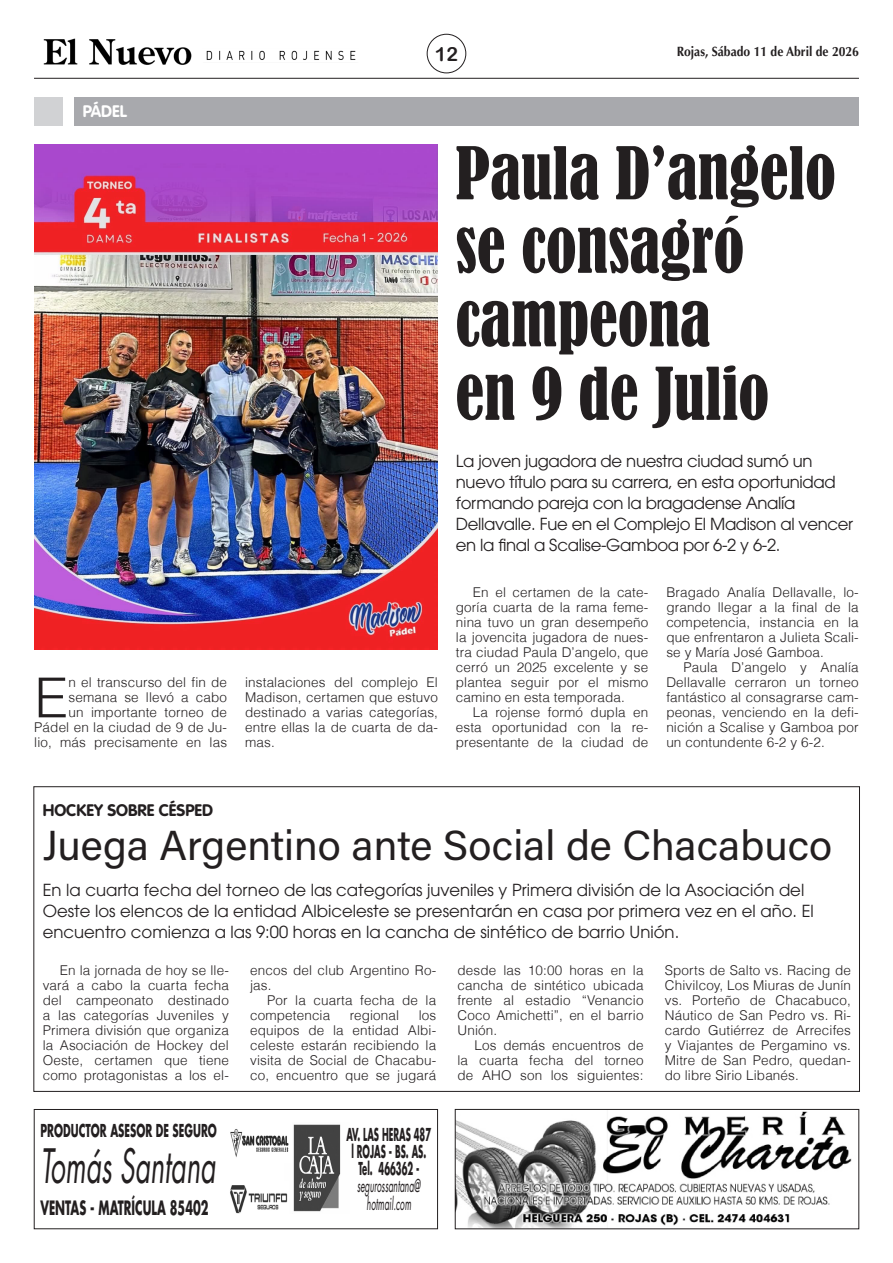
<style>
.page{position:relative;width:893px;height:1263px;background:#fff}
.page>*{position:absolute;margin:0;border:0;box-sizing:border-box;transform-origin:0 0}
.TITULO_REVISTA{font:condensed 67.5px/73.5px "Bernard";color:#231f20;scale:.95 1}
.TEXTO_REVISTA{font:300 55.2px "Helvetica";color:#231f20}
.pie_de_foto{font:italic 46.05px "Futura Std";color:#231f20;scale:.58 1}
.TITULO_SEC_REVISTA{font:42px "Acumin Variable Concept";letter-spacing:.02em;color:#231f20}
.VOLANTA_REVISTA{font:19.5px "Arial Rounded MT Bold";color:#231f20}
.pie_de_foto-2{font:700 19.35px "Futura Std";color:#231f20;scale:.59 1}
.pie_de_foto-3{font:italic 17.4px/17.2px "Futura Std";color:#231f20;text-align:center;scale:.49 1}
.pie_de_foto-4{font:700 17.4px/17.2px "Futura Std";color:#231f20;scale:.49 1}
.pie_de_foto-5{font:700 17.4px "Futura Std";color:#231f20;scale:.59 1}
.BAJADA_REVISTA{font:16.5px/21px "ITC Avant Garde Std";color:#231f20}
.BAJADA_REVISTA-2{font:16.5px/21px "ITC Avant Garde Std";letter-spacing:-.02em;color:#231f20}
.VOLANTA_REVISTA-2{font:700 16.5px "VAG Rounded Std";color:#231f20}
.VOLANTA_REVISTA-3{font:700 16.5px "VAG Rounded Std";color:#fff}
.TEXTO_REVISTA-2{font:300 13.5px/15px "Helvetica";letter-spacing:.01em;color:#231f20;text-align:justify}
.t1{font:700 13.5px "Optima LT Std";color:#231f20;scale:.9 1}
.s1{font-weight:700;font-style:normal}
</style>
<div class="page">
<img style="left:43px;top:38px;width:149px;height:27px">
<img style="left:198px;top:49px;width:166px;height:13px;border-radius:7px">
<hr style="left:34px;top:78px;width:825px;height:1px;background:#231f20">
<div style="left:427px;top:34px;width:39px;height:39px;border:1px solid #231f20;border-radius:50%"></div>
<div style="left:74px;top:97px;width:785px;height:28px;background:#a8a9ad"></div>
<div style="left:34px;top:97px;width:28px;height:28px;background:#d1d2d4"></div>
<img style="left:293px;top:1124px;width:48px;height:88px">
<img style="left:230px;top:1129px;width:59px;height:28px">
<img style="left:230px;top:1185px;width:58px;height:29px">
<div style="left:34px;top:1109px;width:404px;height:120px;border:1px solid #231f20"></div>
<img style="left:457px;top:1111px;width:395px;height:116px">
<div style="left:455px;top:1109px;width:404px;height:120px;border:1px solid #231f20"></div>
<img style="left:34px;top:145px;width:404px;height:504px">
<p class="VOLANTA_REVISTA-3" style="left:83px;top:102px;width:46px">PÁDEL</p>
<p class="VOLANTA_REVISTA" style="left:435px;top:43px;width:25px">12</p>
<p class="t1" style="left:677px;top:43px;width:204px">Rojas, Sábado 11 de Abril de 2026</p>
<p class="TITULO_REVISTA" style="left:455px;top:138px;width:402px">Paula D’angelo se consagró campeona</p>
<p class="TITULO_REVISTA" style="left:455px;top:358px;width:332px">en 9 de Julio</p>
<p class="BAJADA_REVISTA-2" style="left:456px;top:450px;width:399px">La joven jugadora de nuestra ciudad sumó un nuevo título para su carrera, en esta oportunidad formando pareja con la bragadense Analía Dellavalle. Fue en el Complejo El Madison al vencer en la final a Scalise-Gamboa por 6-2 y 6-2.</p>
<p class="TEXTO_REVISTA-2" style="left:34px;top:675px;width:194px;text-align:right">n el transcurso del fin de semana se llevó a cabo<br>un importante torneo de<br>Pádel en la ciudad de 9 de Ju&shy;lio, más precisamente en las</p>
<p class="TEXTO_REVISTA-2" style="left:245px;top:675px;width:194px">instalaciones del complejo El Madison, certamen que estuvo destinado a varias categorías, entre ellas la de cuarta de da&shy;mas.</p>
<p class="TEXTO_REVISTA" style="left:34px;top:663px;width:35px">E</p>
<p class="TEXTO_REVISTA-2" style="left:456px;top:584px;width:194px;text-indent:17px">En el certamen de la cate&shy;goría cuarta de la rama feme&shy;nina tuvo un gran desempeño la jovencita jugadora de nues&shy;tra ciudad Paula D’angelo, que cerró un 2025 excelente y se plantea seguir por el mismo camino en esta temporada.</p>
<p class="TEXTO_REVISTA-2" style="left:456px;top:704px;width:194px;text-indent:17px">La rojense formó dupla en esta oportunidad con la re&shy;presentante de la ciudad de</p>
<p class="TEXTO_REVISTA-2" style="left:666px;top:584px;width:194px">Bragado Analía Dellavalle, lo&shy;grando llegar a la final de la competencia, instancia en la que enfrentaron a Julieta Scali&shy;se y María José Gamboa.</p>
<p class="TEXTO_REVISTA-2" style="left:666px;top:659px;width:194px;text-indent:17px">Paula D’angelo y Analía Dellavalle cerraron un torneo fantástico al consagrarse cam&shy;peonas, venciendo en la defi&shy;nición a Scalise y Gamboa por un contundente 6-2 y 6-2.</p>
<p class="VOLANTA_REVISTA-2" style="left:43px;top:800px;width:172px">HOCKEY SOBRE CÉSPED</p>
<p class="TITULO_SEC_REVISTA" style="left:43px;top:817px;width:790px">Juega Argentino ante Social de Chacabuco</p>
<p class="BAJADA_REVISTA" style="left:43px;top:879px;width:773px">En la cuarta fecha del torneo de las categorías juveniles y Primera división de la Asociación del<br>Oeste los elencos de la entidad Albiceleste se presentarán en casa por primera vez en el año. El encuentro comienza a las 9:00 horas en la cancha de sintético de barrio Unión.</p>
<p class="TEXTO_REVISTA-2" style="left:43px;top:963px;width:188px;text-indent:17px">En la jornada de hoy se lle&shy;vará a cabo la cuarta fecha del campeonato destinado a las categorías Juveniles y Primera división que organiza la Asociación de Hockey del Oeste, certamen que tiene como protagonistas a los el-</p>
<p class="TEXTO_REVISTA-2" style="left:250px;top:963px;width:188px">encos del club Argentino Ro&shy;jas.</p>
<p class="TEXTO_REVISTA-2" style="left:250px;top:993px;width:188px;text-indent:17px">Por la cuarta fecha de la competencia</p>
<p class="TEXTO_REVISTA-2" style="left:250px;top:1008px;width:188px;text-indent:169px">los equipos de la entidad Albi&shy;celeste estarán recibiendo la visita de Social de Chacabu&shy;co, encuentro que se jugará</p>
<p class="TEXTO_REVISTA-2" style="left:350px;top:1008px;width:51px">regional</p>
<p class="pie_de_foto-5" style="left:40px;top:1119px;width:301px">PRODUCTOR ASESOR DE SEGURO</p>
<p class="pie_de_foto" style="left:40px;top:1137px;width:303px">Tomás Santana</p>
<p class="pie_de_foto-2" style="left:40px;top:1195px;width:287px">VENTAS - MATRÍCULA 85402</p>
<p class="pie_de_foto-4" style="left:347px;top:1125px;width:174px">AV. LAS HERAS 487 l ROJAS - BS. AS.</p>
<p class="pie_de_foto-3" style="left:357px;top:1160px;width:131px"><span class="s1">Tel. 466362 - </span>segurossantana@ hotmail.com</p>
<p class="TEXTO_REVISTA-2" style="left:457px;top:963px;width:188px">desde las 10:00 horas en la cancha de sintético ubicada frente al estadio “Venancio Coco Amichetti”, en el barrio Unión.</p>
<p class="TEXTO_REVISTA-2" style="left:457px;top:1038px;width:188px;text-indent:17px">Los demás encuentros de la cuarta fecha del torneo de AHO son los siguientes:</p>
<p class="TEXTO_REVISTA-2" style="left:665px;top:963px;width:188px">Sports de Salto vs. Racing de Chivilcoy, Los Miuras de Junín vs. Porteño de Chacabuco, Náutico de San Pedro vs. Ri&shy;cardo Gutiérrez de Arrecifes y Viajantes de Pergamino vs.<br>Mitre de San Pedro, quedan&shy;do libre Sirio Libanés.</p>
</div>
